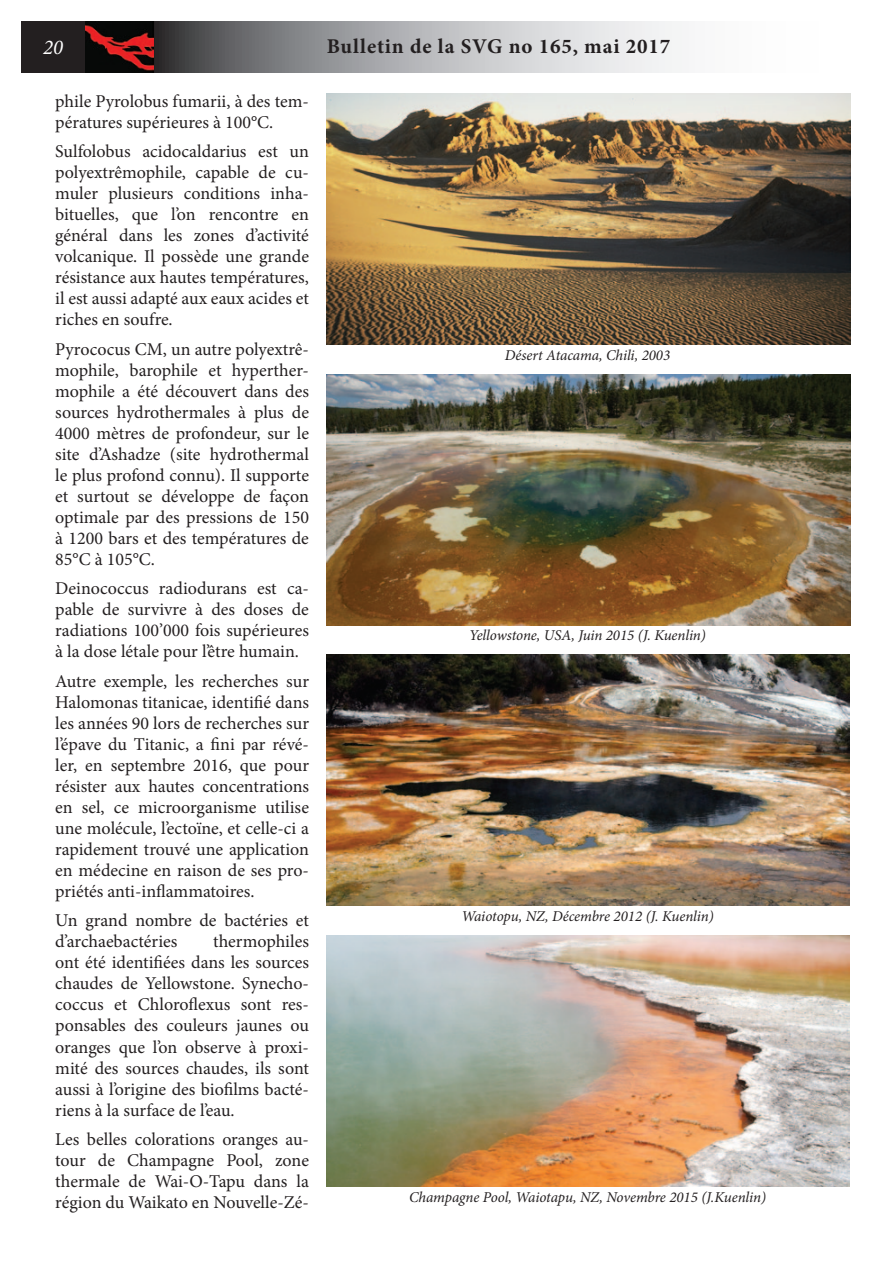
<style>
.page{position:relative;width:893px;height:1263px;background:#fff}
.page>*{position:absolute;margin:0;border:0;box-sizing:border-box;transform-origin:0 0}
.t1{font:700 21px "Minion Pro";letter-spacing:.04em;color:#231f20}
.t2{font:italic 21px "Minion Pro";color:#fff}
.t3{font:18px/21px "Minion Pro";color:#231f20;text-align:justify}
.t4{font:italic 15px "Minion Pro";letter-spacing:-.01em;color:#231f20}
</style>
<div class="page">
<img style="left:326px;top:374px;width:524px;height:251px">
<img style="left:326px;top:655px;width:523px;height:251px">
<img style="left:326px;top:935px;width:523px;height:251px">
<img style="left:326px;top:94px;width:524px;height:250px">
<svg style="left:21px;top:21px;width:661px;height:51px;background:#9b9b9d"></svg>
<img style="left:85px;top:21px;width:68px;height:51px">
<p class="t2" style="left:43px;top:33px;width:22px">20</p>
<p class="t1" style="left:327px;top:32px;width:345px">Bulletin de la SVG no 165, mai 2017</p>
<p class="t3" style="left:55px;top:90px;width:255px">phile Pyrolobus fumarii, à des tem&shy;pératures supérieures à 100°C.</p>
<p class="t3" style="left:55px;top:141px;width:255px">Sulfolobus acidocaldarius est un polyextrêmophile, capable de cu&shy;muler plusieurs conditions inha&shy;bituelles, que l’on rencontre en général dans les zones d’activité volcanique. Il possède une grande résistance aux hautes températures, il est aussi adapté aux eaux acides et riches en soufre.</p>
<p class="t3" style="left:55px;top:339px;width:255px">Pyrococus CM, un autre polyextrê&shy;mophile, barophile et hyperther&shy;mophile a été découvert dans des sources hydrothermales à plus de 4000 mètres de profondeur, sur le site d’Ashadze (site hydrothermal le plus profond connu). Il supporte et surtout se développe de façon optimale par des pressions de 150 à 1200 bars et des températures de 85°C à 105°C.</p>
<p class="t3" style="left:55px;top:578px;width:255px">Deinococcus radiodurans est ca&shy;pable de survivre à des doses de radiations 100’000 fois supérieures à la dose létale pour l’être humain.</p>
<p class="t3" style="left:55px;top:671px;width:255px">Autre exemple, les recherches sur Halomonas titanicae, identifié dans les années 90 lors de recherches sur l’épave du Titanic, a fini par révé&shy;ler, en septembre 2016, que pour résister aux hautes concentrations en sel, ce microorganisme utilise une molécule, l’ectoïne, et celle-ci a rapidement trouvé une application en médecine en raison de ses pro&shy;priétés anti-inflammatoires.</p>
<p class="t3" style="left:55px;top:910px;width:255px">Un grand nombre de bactéries et d’archaebactéries</p>
<p class="t3" style="left:55px;top:931px;width:255px;text-indent:158px">thermophiles ont été identifiées dans les sources chaudes de Yellowstone. Synecho&shy;coccus et Chloroflexus sont res&shy;ponsables des couleurs jaunes ou oranges que l’on observe à proxi&shy;mité des sources chaudes, ils sont aussi à l’origine des biofilms bacté&shy;riens à la surface de l’eau.</p>
<p class="t3" style="left:55px;top:1129px;width:255px">Les belles colorations oranges au&shy;tour de Champagne Pool, zone thermale de Wai-O-Tapu dans la région du Waikato en Nouvelle-Zé-</p>
<p class="t4" style="left:505px;top:345px;width:167px">Désert Atacama, Chili, 2003</p>
<p class="t4" style="left:469px;top:625px;width:238px">Yellowstone, USA, Juin 2015 (J. Kuenlin)</p>
<p class="t4" style="left:461px;top:906px;width:254px">Waiotopu, NZ, Décembre 2012 (J. Kuenlin)</p>
<p class="t4" style="left:409px;top:1186px;width:358px">Champagne Pool, Waiotapu, NZ, Novembre 2015 (J.Kuenlin)</p>
</div>
